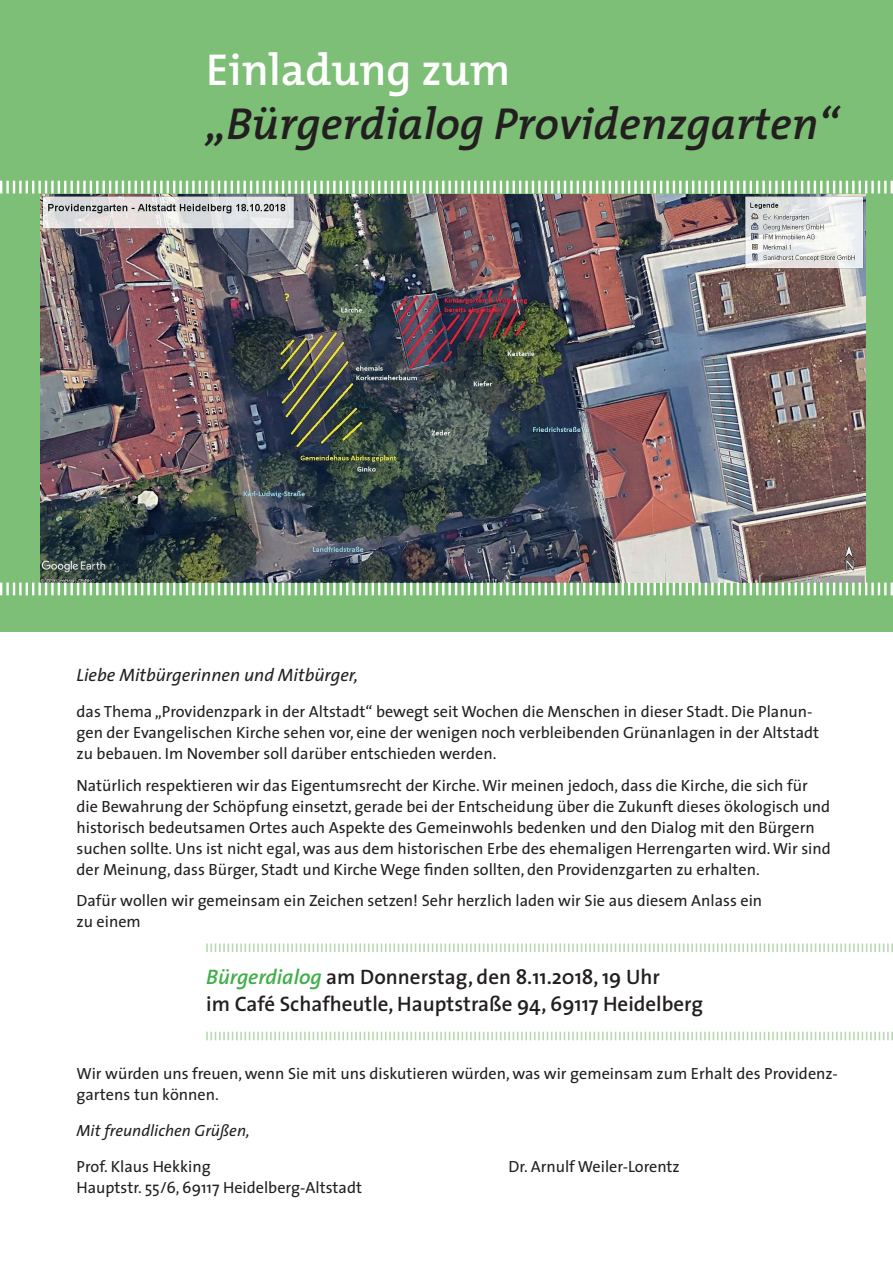
<style>
.page{position:relative;width:893px;height:1263px;background:#fff}
.page>*{position:absolute;margin:0;border:0;box-sizing:border-box;transform-origin:0 0}
.t1{font:italic 600 45px "The Mix";color:#231f20}
.t2{font:600 45px "The Mix";color:#fff}
.t3{font:600 21px/27px "The Sans";color:#231f20}
.t4{font:italic 18px "The Sans";color:#231f20}
.t5{font:16.2px/21px "The Sans";color:#231f20}
.t6{font:italic 16.2px "The Sans";color:#231f20}
.s1{font-style:italic;color:#40ae49}
</style>
<div class="page">
<div style="left:0;top:0;width:893px;height:631px;background:#7dbf76"></div>
<img style="left:40px;top:195px;width:825px;height:388px">
<svg style="left:0;top:583px;width:893px;height:12px"></svg>
<svg style="left:0;top:181px;width:893px;height:12px"></svg>
<svg style="left:206px;top:1032px;width:687px;height:8px"></svg>
<svg style="left:206px;top:943px;width:687px;height:9px"></svg>
<p class="t2" style="left:206px;top:32px;width:306px">Einladung zum</p>
<p class="t1" style="left:206px;top:86px;width:634px">„Bürgerdialog Providenzgarten“</p>
<p class="t4" style="left:77px;top:660px;width:283px">Liebe Mitbürgerinnen und Mitbürger,</p>
<p class="t5" style="left:77px;top:700px;width:744px">das Thema „Providenzpark in der Altstadt“ bewegt seit Wochen die Menschen in dieser Stadt. Die Planun&shy;gen der Evangelischen Kirche sehen vor, eine der wenigen noch verbleibenden Grünanlagen in der Altstadt zu bebauen. Im November soll darüber entschieden werden.</p>
<p class="t5" style="left:77px;top:774px;width:756px">Natürlich respektieren wir das Eigentumsrecht der Kirche. Wir meinen jedoch, dass die Kirche, die sich für die Bewahrung der Schöpfung einsetzt, gerade bei der Entscheidung über die Zukunft dieses ökologisch und historisch bedeutsamen Ortes auch Aspekte des Gemeinwohls bedenken und den Dialog mit den Bürgern suchen sollte. Uns ist nicht egal, was aus dem historischen Erbe des ehemaligen Herrengarten wird. Wir sind der Meinung, dass Bürger, Stadt und Kirche Wege finden sollten, den Providenzgarten zu erhalten.</p>
<p class="t5" style="left:77px;top:889px;width:687px">Dafür wollen wir gemeinsam ein Zeichen setzen! Sehr herzlich laden wir Sie aus diesem Anlass ein zu einem</p>
<p class="t3" style="left:206px;top:962px;width:498px"><span class="s1">Bürgerdialog</span> am Donnerstag, den 8.11.2018, 19 Uhr<br>im Café Schafheutle, Hauptstraße 94, 69117 Heidelberg</p>
<p class="t5" style="left:77px;top:1063px;width:763px">Wir würden uns freuen, wenn Sie mit uns diskutieren würden, was wir gemeinsam zum Erhalt des Providenz&shy;gartens tun können.</p>
<p class="t6" style="left:77px;top:1117px;width:175px">Mit freundlichen Grüßen,</p>
<p class="t5" style="left:77px;top:1156px;width:136px">Prof. Klaus Hekking</p>
<p class="t5" style="left:509px;top:1156px;width:173px">Dr. Arnulf Weiler-Lorentz</p>
<p class="t5" style="left:77px;top:1177px;width:287px">Hauptstr. 55/6, 69117 Heidelberg-Altstadt</p>
</div>
